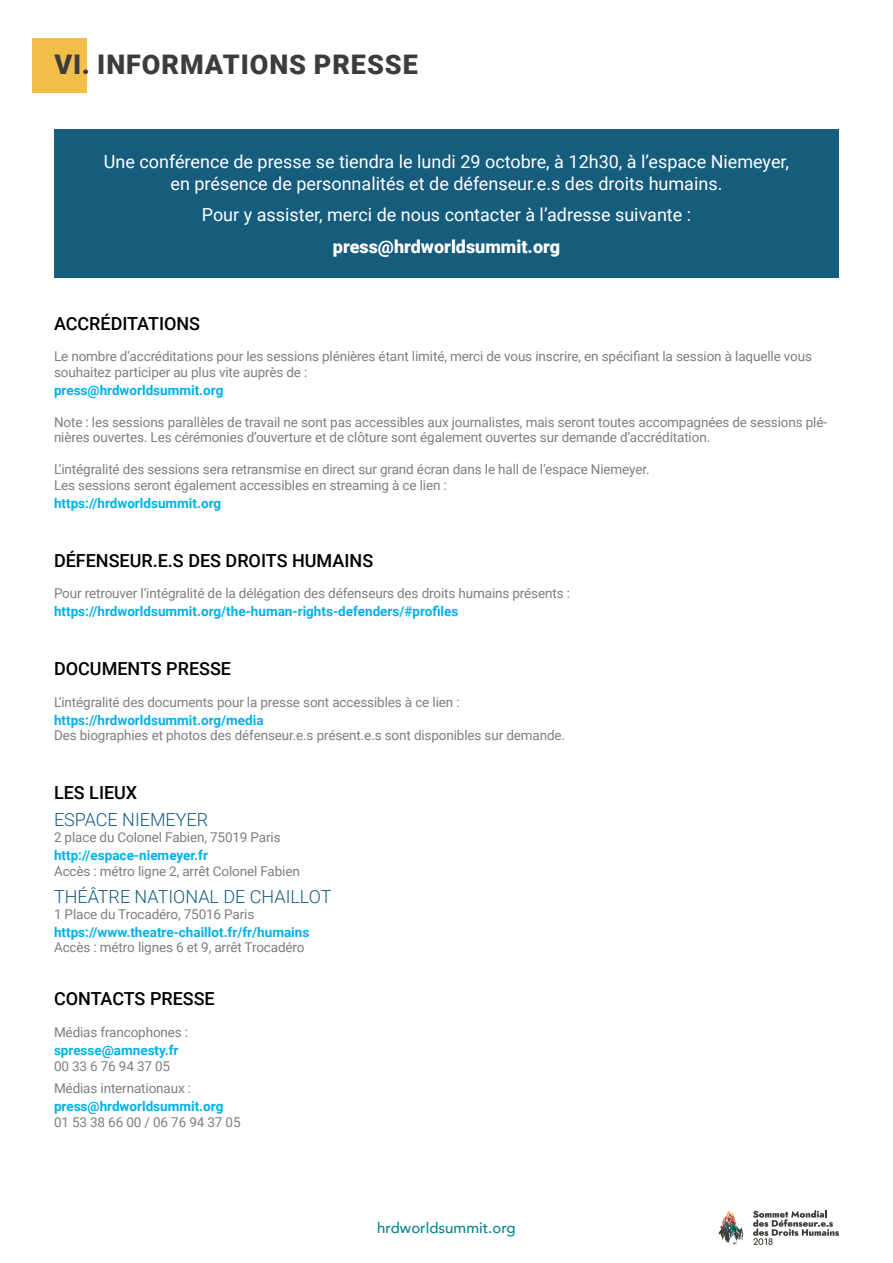
<style>
.page{position:relative;width:893px;height:1263px;background:#fff}
.page>*{position:absolute;margin:0;border:0;box-sizing:border-box;transform-origin:0 0}
.t1{font:900 27px "Roboto";letter-spacing:.035em;color:#3c3c3b}
.t2{font:18px/21.6px "Roboto";color:#fff;text-align:center}
.t3{font:500 18px "Roboto";color:#000}
.t4{font:300 18px "Roboto";color:#165c7d}
.t5{font:900 18px "Roboto";color:#fff}
.t6{font:500 15px "Avenir";color:#05868e}
.t7{font:13.5px/15.8px "Roboto";letter-spacing:-.01em;color:#7e7e7d}
.t8{font:700 13.5px "Roboto";color:#00b1eb}
</style>
<div class="page">
<svg style="left:753px;top:1210px;width:86px;height:35px"></svg>
<svg style="left:718px;top:1210px;width:25px;height:35px"></svg>
<div style="left:33px;top:38px;width:54px;height:54px;background:#f1be48"></div>
<div style="left:54px;top:130px;width:785px;height:148px;background:#165c7d"></div>
<h1 class="t1" style="left:54px;top:46px;width:365px">VI. INFORMATIONS PRESSE</h1>
<h2 class="t2" style="left:104px;top:150px;width:687px">Une conférence de presse se tiendra le lundi 29 octobre, à 12h30, à l’espace Niemeyer, en présence de personnalités et de défenseur.e.s des droits humains.</h2>
<h2 class="t2" style="left:202px;top:204px;width:491px">Pour y assister, merci de nous contacter à l’adresse suivante :</h2>
<h2 class="t5" style="left:333px;top:234px;width:229px">press@hrdworldsummit.org</h2>
<h2 class="t3" style="left:54px;top:311px;width:148px">ACCRÉDITATIONS</h2>
<p class="t7" style="left:54px;top:348px;width:760px">Le nombre d’accréditations pour les sessions plénières étant limité, merci de vous inscrire, en spécifiant la session à laquelle vous souhaitez participer au plus vite auprès de :</p>
<p class="t8" style="left:54px;top:381px;width:171px">press@hrdworldsummit.org</p>
<p class="t7" style="left:54px;top:413px;width:775px">Note : les sessions parallèles de travail ne sont pas accessibles aux journalistes, mais seront toutes accompagnées de sessions plé&shy;nières ouvertes. Les cérémonies d’ouverture et de clôture sont également ouvertes sur demande d’accréditation.</p>
<p class="t7" style="left:54px;top:461px;width:597px">L’intégralité des sessions sera retransmise en direct sur grand écran dans le hall de l’espace Niemeyer.<br>Les sessions seront également accessibles en streaming à ce lien :</p>
<p class="t8" style="left:54px;top:493px;width:169px">https://hrdworldsummit.org</p>
<h2 class="t3" style="left:54px;top:548px;width:78px">DÉFENSEUR</h2>
<h2 class="t3" style="left:153px;top:548px;width:96px">.E.S DES DROIT</h2>
<h2 class="t3" style="left:277px;top:548px;width:98px">S HUMAINS</h2>
<p class="t7" style="left:54px;top:585px;width:517px">Pour retrouver l’intégralité de la délégation des défenseurs des droits humains présents :</p>
<p class="t8" style="left:54px;top:602px;width:406px">https://hrdworldsummit.org/the-human-rights-defenders/#profiles</p>
<h2 class="t3" style="left:54px;top:656px;width:124px">DOCUMENTS PRE</h2>
<h2 class="t3" style="left:199px;top:656px;width:32px">SSE</h2>
<p class="t7" style="left:54px;top:693px;width:407px">L’intégralité des documents pour la presse sont accessibles à ce lien :</p>
<p class="t8" style="left:54px;top:710px;width:211px">https://hrdworldsummit.org/media</p>
<p class="t7" style="left:54px;top:727px;width:513px">Des biographies et photos des défenseur.e.s présent.e.s sont disponibles sur demande.</p>
<h2 class="t3" style="left:54px;top:780px;width:56px">LES LIEUX</h2>
<h2 class="t4" style="left:54px;top:807px;width:156px">ESPACE NIEMEYER</h2>
<p class="t7" style="left:54px;top:829px;width:228px">2 place du Colonel Fabien, 75019 Paris</p>
<p class="t8" style="left:54px;top:846px;width:155px">http://espace-niemeyer.fr</p>
<p class="t7" style="left:54px;top:863px;width:247px">Accès : métro ligne 2, arrêt Colonel Fabien</p>
<h2 class="t4" style="left:54px;top:884px;width:279px">THÉÂTRE NATIONAL DE CHAILLOT</h2>
<p class="t7" style="left:54px;top:905px;width:202px">1 Place du Trocadéro, 75016 Paris</p>
<p class="t8" style="left:54px;top:922px;width:257px">https://www.theatre-chaillot.fr/fr/humains</p>
<p class="t7" style="left:54px;top:939px;width:252px">Accès : métro lignes 6 et 9, arrêt Trocadéro</p>
<h2 class="t3" style="left:54px;top:986px;width:108px">CONTACTS PRE</h2>
<h2 class="t3" style="left:183px;top:986px;width:32px">SSE</h2>
<p class="t7" style="left:54px;top:1024px;width:136px">Médias francophones :</p>
<p class="t8" style="left:54px;top:1041px;width:126px">spresse@amnesty.fr</p>
<p class="t7" style="left:54px;top:1054px;width:139px;line-height:22.5px">00 33 6 76 94 37 05<br>Médias internationaux :</p>
<p class="t8" style="left:54px;top:1097px;width:171px">press@hrdworldsummit.org</p>
<p class="t7" style="left:54px;top:1114px;width:188px">01 53 38 66 00 / 06 76 94 37 05</p>
<p class="t6" style="left:377px;top:1215px;width:140px">hrdworldsummit.org</p>
</div>
